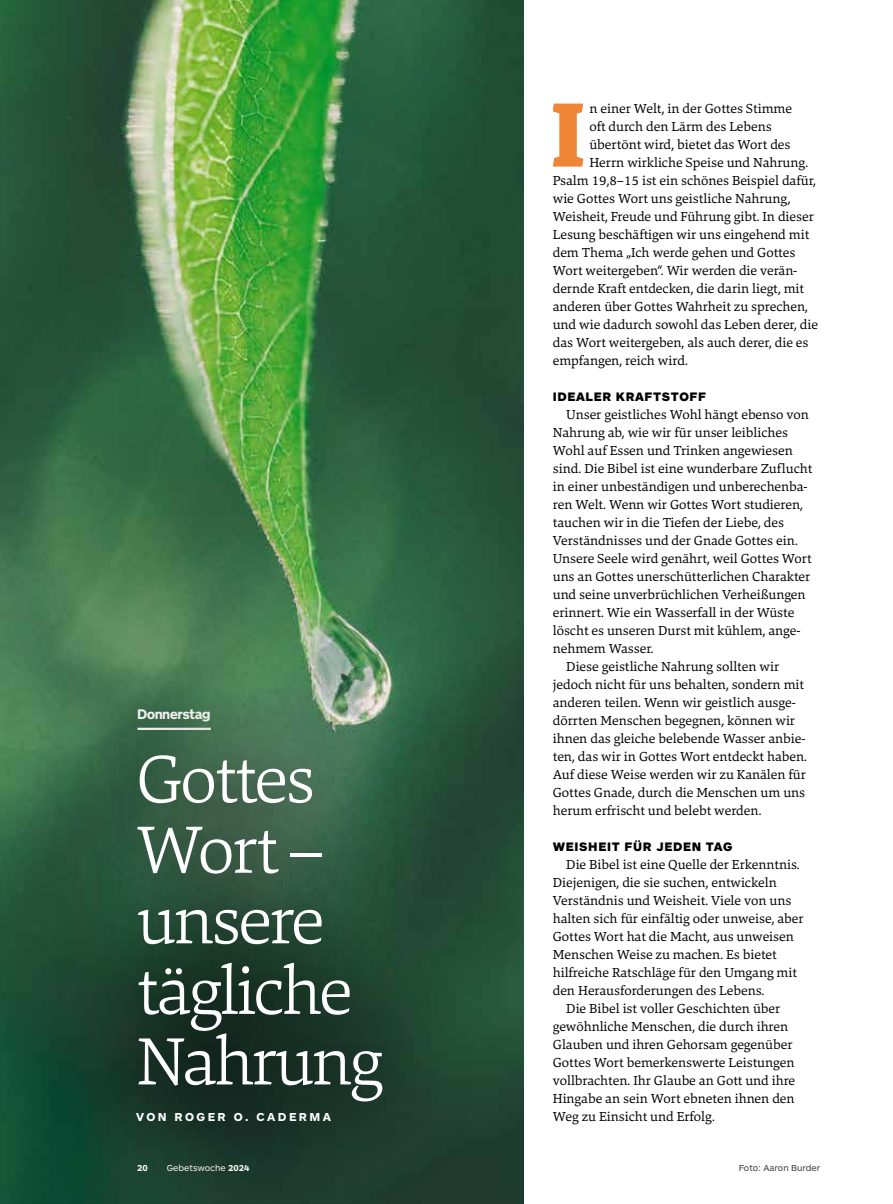
<style>
.page{position:relative;width:893px;height:1204px;background:#fff}
.page>*{position:absolute;margin:0;border:0;box-sizing:border-box;transform-origin:0 0}
.t1{font:900 94.65px "Danton";color:#ef8537}
.t2{font:300 69px/70.5px "Danton";letter-spacing:-.04em;color:#fff}
.t3{font:13.5px "Danton";color:#000}
.t4{font:700 13.5px "ARS Maquette Pro";color:#fff}
.t5{font:900 12.75px "ARS Maquette Pro";letter-spacing:.05em;color:#000}
.t6{font:700 12px "ARS Maquette Pro";letter-spacing:.2em;color:#fff}
.t7{font:9px "ARS Maquette Pro";color:#3e3d40}
.t8{font:9px "ARS Maquette Pro";color:#fff}
.t9{font:700 9px "ARS Maquette Pro";color:#fff}
.s1{font-weight:700}
</style>
<div class="page">
<img style="left:0;top:0;width:523px;height:1203px">
<div style="left:48px;top:666px;width:424px;height:537px;background:#000;opacity:.75"></div>
<p class="t4" style="left:138px;top:705px;width:74px">Donnerstag</p>
<h2 class="t2" style="left:136px;top:743px;width:248px">Gottes<br>Wort – unsere tägliche<br>Nahrung</h2>
<p class="t6" style="left:136px;top:1109px;width:196px">VON ROGER O. CADERMA</p>
<p class="t9" style="left:137px;top:1161px;width:12px">20</p>
<p class="t8" style="left:167px;top:1161px;width:84px">Gebetswoche <span class="s1">2024</span></p>
<h1 class="t1" style="left:551px;top:72px;width:35px">I</h1>
<p class="t3" style="left:589px;top:99px;width:204px">n einer Welt, in der Gottes Stimme</p>
<p class="t3" style="left:589px;top:117px;width:184px">oft durch den Lärm des Lebens</p>
<p class="t3" style="left:589px;top:135px;width:203px">übertönt wird, bietet das Wort des</p>
<p class="t3" style="left:589px;top:153px;width:220px">Herrn wirkliche Speise und Nahrung.</p>
<p class="t3" style="left:553px;top:171px;width:265px">Psalm 19,8–15 ist ein schönes Beispiel dafür,</p>
<p class="t3" style="left:553px;top:189px;width:239px">wie Gottes Wort uns geistliche Nahrung,</p>
<p class="t3" style="left:553px;top:207px;width:263px">Weisheit, Freude und Führung gibt. In dieser</p>
<p class="t3" style="left:553px;top:225px;width:258px">Lesung beschäftigen wir uns eingehend mit</p>
<p class="t3" style="left:553px;top:243px;width:244px">dem Thema „Ich werde gehen und Gottes</p>
<p class="t3" style="left:553px;top:261px;width:246px">Wort weitergeben“. Wir werden die verän-</p>
<p class="t3" style="left:553px;top:279px;width:253px">dernde Kraft entdecken, die darin liegt, mit</p>
<p class="t3" style="left:553px;top:297px;width:257px">anderen über Gottes Wahrheit zu sprechen,</p>
<p class="t3" style="left:553px;top:315px;width:267px">und wie dadurch sowohl das Leben derer, die</p>
<p class="t3" style="left:553px;top:333px;width:257px">das Wort weitergeben, als auch derer, die es</p>
<p class="t3" style="left:553px;top:351px;width:137px">empfangen, reich wird.</p>
<p class="t5" style="left:553px;top:388px;width:155px">IDEALER KRAFTSTOFF</p>
<p class="t3" style="left:566px;top:405px;width:244px">Unser geistliches Wohl hängt ebenso von</p>
<p class="t3" style="left:553px;top:423px;width:237px">Nahrung ab, wie wir für unser leibliches</p>
<p class="t3" style="left:553px;top:441px;width:241px">Wohl auf Essen und Trinken angewiesen</p>
<p class="t3" style="left:553px;top:459px;width:261px">sind. Die Bibel ist eine wunderbare Zuflucht</p>
<p class="t3" style="left:553px;top:477px;width:256px">in einer unbeständigen und unberechenba-</p>
<p class="t3" style="left:553px;top:495px;width:252px">ren Welt. Wenn wir Gottes Wort studieren,</p>
<p class="t3" style="left:553px;top:513px;width:233px">tauchen wir in die Tiefen der Liebe, des</p>
<p class="t3" style="left:553px;top:531px;width:246px">Verständnisses und der Gnade Gottes ein.</p>
<p class="t3" style="left:553px;top:549px;width:260px">Unsere Seele wird genährt, weil Gottes Wort</p>
<p class="t3" style="left:553px;top:567px;width:259px">uns an Gottes unerschütterlichen Charakter</p>
<p class="t3" style="left:553px;top:585px;width:254px">und seine unverbrüchlichen Verheißungen</p>
<p class="t3" style="left:553px;top:603px;width:243px">erinnert. Wie ein Wasserfall in der Wüste</p>
<p class="t3" style="left:553px;top:621px;width:249px">löscht es unseren Durst mit kühlem, ange-</p>
<p class="t3" style="left:553px;top:639px;width:102px">nehmem Wasser.</p>
<p class="t3" style="left:566px;top:657px;width:214px">Diese geistliche Nahrung sollten wir</p>
<p class="t3" style="left:553px;top:675px;width:253px">jedoch nicht für uns behalten, sondern mit</p>
<p class="t3" style="left:553px;top:693px;width:245px">anderen teilen. Wenn wir geistlich ausge-</p>
<p class="t3" style="left:553px;top:711px;width:244px">dörrten Menschen begegnen, können wir</p>
<p class="t3" style="left:553px;top:729px;width:254px">ihnen das gleiche belebende Wasser anbie-</p>
<p class="t3" style="left:553px;top:747px;width:256px">ten, das wir in Gottes Wort entdeckt haben.</p>
<p class="t3" style="left:553px;top:765px;width:255px">Auf diese Weise werden wir zu Kanälen für</p>
<p class="t3" style="left:553px;top:783px;width:254px">Gottes Gnade, durch die Menschen um uns</p>
<p class="t3" style="left:553px;top:801px;width:210px">herum erfrischt und belebt werden.</p>
<p class="t5" style="left:553px;top:838px;width:181px">WEISHEIT FÜR JEDEN TAG</p>
<p class="t3" style="left:566px;top:855px;width:235px">Die Bibel ist eine Quelle der Erkenntnis.</p>
<p class="t3" style="left:553px;top:873px;width:225px">Diejenigen, die sie suchen, entwickeln</p>
<p class="t3" style="left:553px;top:891px;width:240px">Verständnis und Weisheit. Viele von uns</p>
<p class="t3" style="left:553px;top:909px;width:252px">halten sich für einfältig oder unweise, aber</p>
<p class="t3" style="left:553px;top:927px;width:242px">Gottes Wort hat die Macht, aus unweisen</p>
<p class="t3" style="left:553px;top:945px;width:225px">Menschen Weise zu machen. Es bietet</p>
<p class="t3" style="left:553px;top:963px;width:246px">hilfreiche Ratschläge für den Umgang mit</p>
<p class="t3" style="left:553px;top:981px;width:213px">den Herausforderungen des Lebens.</p>
<p class="t3" style="left:566px;top:999px;width:215px">Die Bibel ist voller Geschichten über</p>
<p class="t3" style="left:553px;top:1017px;width:237px">gewöhnliche Menschen, die durch ihren</p>
<p class="t3" style="left:553px;top:1035px;width:241px">Glauben und ihren Gehorsam gegenüber</p>
<p class="t3" style="left:553px;top:1053px;width:243px">Gottes Wort bemerkenswerte Leistungen</p>
<p class="t3" style="left:553px;top:1071px;width:244px">vollbrachten. Ihr Glaube an Gott und ihre</p>
<p class="t3" style="left:553px;top:1089px;width:243px">Hingabe an sein Wort ebneten ihnen den</p>
<p class="t3" style="left:553px;top:1107px;width:164px">Weg zu Einsicht und Erfolg.</p>
<p class="t7" style="left:739px;top:1161px;width:83px">Foto: Aaron Burder</p>
</div>
